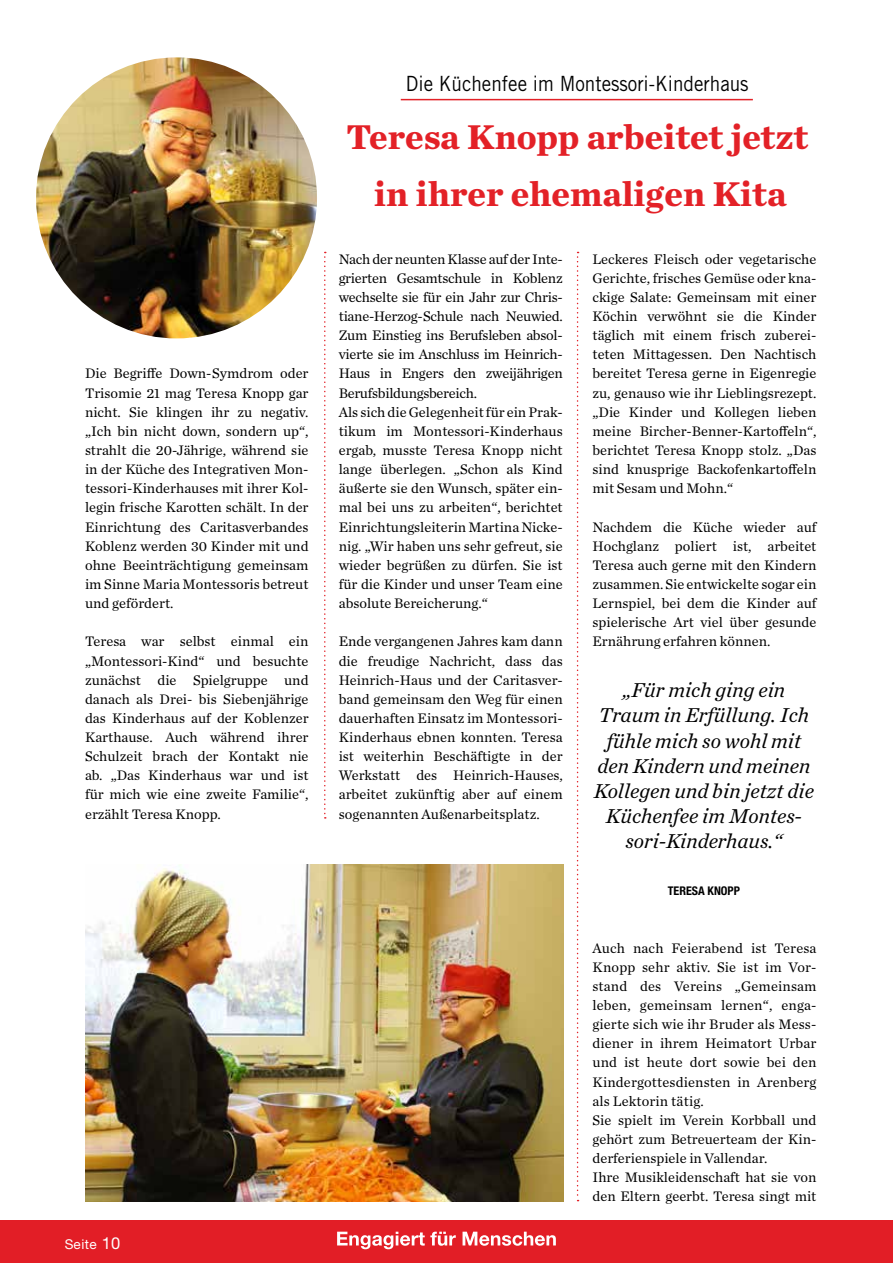
<style>
.page{position:relative;width:893px;height:1263px;background:#fff}
.page>*{position:absolute;margin:0;border:0;box-sizing:border-box;transform-origin:0 0}
.t1{font:700 36px/57.4px "Chronicle Text G1";color:#e32127;text-align:center}
.t2{font:italic 21px/25.2px "Chronicle Text G1";color:#000;text-align:center}
.t3{font:21px "Trade Gothic";color:#000;scale:.9 1}
.t4{font:14.4px/19.2px "Chronicle Text G1";color:#000;text-align:justify}
.t5{font:13.5px "Helvetica Neue";letter-spacing:.03em;color:#fff}
.t6{font:700 condensed 12px "Helvetica Neue LT Std";color:#000}
.s1{font-size:16.5px}
</style>
<div class="page">
<div style="left:0;top:1221px;width:893px;height:42px;background:#e21e26"></div>
<svg style="left:337px;top:1232px;width:119px;height:17px"></svg>
<svg style="left:463px;top:1232px;width:93px;height:14px"></svg>
<img style="left:85px;top:864px;width:478px;height:337px">
<hr style="left:401px;top:99px;width:352px;height:1px;background:#e32127">
<img style="left:36px;top:57px;width:281px;height:281px;border-radius:140px">
<svg style="left:324px;top:252px;width:2px;height:567px"></svg>
<svg style="left:577px;top:252px;width:2px;height:949px"></svg>
<p class="t4" style="left:85px;top:363px;width:225px">Die Begriffe Down-Symdrom oder Trisomie 21 mag Teresa Knopp gar nicht. Sie klingen ihr zu negativ. „Ich bin nicht down, sondern up“, strahlt die 20-Jährige, während sie in der Küche des Integrativen Mon&shy;tessori-Kinderhauses mit ihrer Kol&shy;legin frische Karotten schält. In der Einrichtung des Caritasverbandes Koblenz werden 30 Kinder mit und ohne Beeinträchtigung gemeinsam im Sinne Maria Montessoris betreut und gefördert.</p>
<p class="t4" style="left:85px;top:631px;width:225px">Teresa war selbst einmal ein „Montessori-Kind“ und besuchte zunächst die Spielgruppe und danach als Drei- bis Siebenjährige das Kinderhaus auf der Koblenzer Karthause. Auch während ihrer Schulzeit brach der Kontakt nie ab. „Das Kinderhaus war und ist für mich wie eine zweite Familie“, erzählt Teresa Knopp.</p>
<p class="t5" style="left:65px;top:1236px;width:57px">Seite <span class="s1">10</span></p>
<h2 class="t3" style="left:406px;top:71px;width:382px">Die Küchenfee im Montessori-Kinderhaus</h2>
<h1 class="t1" style="left:346px;top:106px;width:464px">Teresa Knopp arbeitet jetzt in ihrer ehemaligen Kita</h1>
<p class="t4" style="left:339px;top:248px;width:225px;text-align:left">Nach der neunten Klasse auf der Inte&shy;grierten Gesamtschule in Koblenz wechselte sie für ein Jahr zur Chris&shy;tiane-Herzog-Schule nach Neuwied.<br>Zum Einstieg ins Berufsleben absol&shy;vierte sie im Anschluss im Heinrich-Haus in Engers den zweijährigen Berufsbildungsbereich.<br>Als sich die Gelegenheit für ein Prak&shy;tikum im Montessori-Kinderhaus ergab, musste Teresa Knopp nicht lange überlegen. „Schon als Kind äußerte sie den Wunsch, später ein&shy;mal bei uns zu arbeiten“, berichtet Einrichtungsleiterin Martina Nicke&shy;nig. „Wir haben uns sehr gefreut, sie wieder begrüßen zu dürfen. Sie ist für die Kinder und unser Team eine absolute Bereicherung.“</p>
<p class="t4" style="left:339px;top:631px;width:225px">Ende vergangenen Jahres kam dann die freudige Nachricht, dass das Heinrich-Haus und der Caritasver&shy;band gemeinsam den Weg für einen dauerhaften Einsatz im Montessori-Kinderhaus ebnen konnten. Teresa ist weiterhin Beschäftigte in der Werkstatt des Heinrich-Hauses, arbeitet zukünftig aber auf einem sogenannten Außenarbeitsplatz.</p>
<p class="t4" style="left:592px;top:248px;width:225px">Leckeres Fleisch oder vegetarische Gerichte, frisches Gemüse oder kna&shy;ckige Salate: Gemeinsam mit einer Köchin verwöhnt sie die Kinder täglich mit einem frisch zuberei&shy;teten Mittagessen. Den Nachtisch bereitet Teresa gerne in Eigenregie zu, genauso wie ihr Lieblingsrezept. „Die Kinder und Kollegen lieben meine Bircher-Benner-Kartoffeln“, berichtet Teresa Knopp stolz. „Das sind knusprige Backofenkartoffeln mit Sesam und Mohn.“</p>
<p class="t4" style="left:592px;top:516px;width:225px">Nachdem die Küche wieder auf Hochglanz poliert ist, arbeitet Teresa auch gerne mit den Kindern zusammen. Sie entwickelte sogar ein Lernspiel, bei dem die Kinder auf spielerische Art viel über gesunde Ernährung erfahren können.</p>
<h2 class="t2" style="left:594px;top:676px;width:222px">„Für mich ging ein<br>Traum in Erfüllung. Ich fühle mich so wohl mit den Kindern und meinen<br>Kollegen und bin jetzt die<br>Küchenfee im Montes&shy;sori-Kinderhaus.“</h2>
<p class="t6" style="left:668px;top:884px;width:74px">TERESA KNOPP</p>
<p class="t4" style="left:592px;top:937px;width:225px;text-align:left">Auch nach Feierabend ist Teresa<br>Knopp sehr aktiv. Sie ist im Vor&shy;stand des Vereins „Gemeinsam leben, gemeinsam lernen“, enga&shy;gierte sich wie ihr Bruder als Mess&shy;diener in ihrem Heimatort Urbar und ist heute dort sowie bei den<br>Kindergottesdiensten in Arenberg als Lektorin tätig.<br>Sie spielt im Verein Korbball und gehört zum Betreuerteam der Kin&shy;derferienspiele in Vallendar.<br>Ihre Musikleidenschaft hat sie von den Eltern geerbt. Teresa singt mit</p>
</div>
